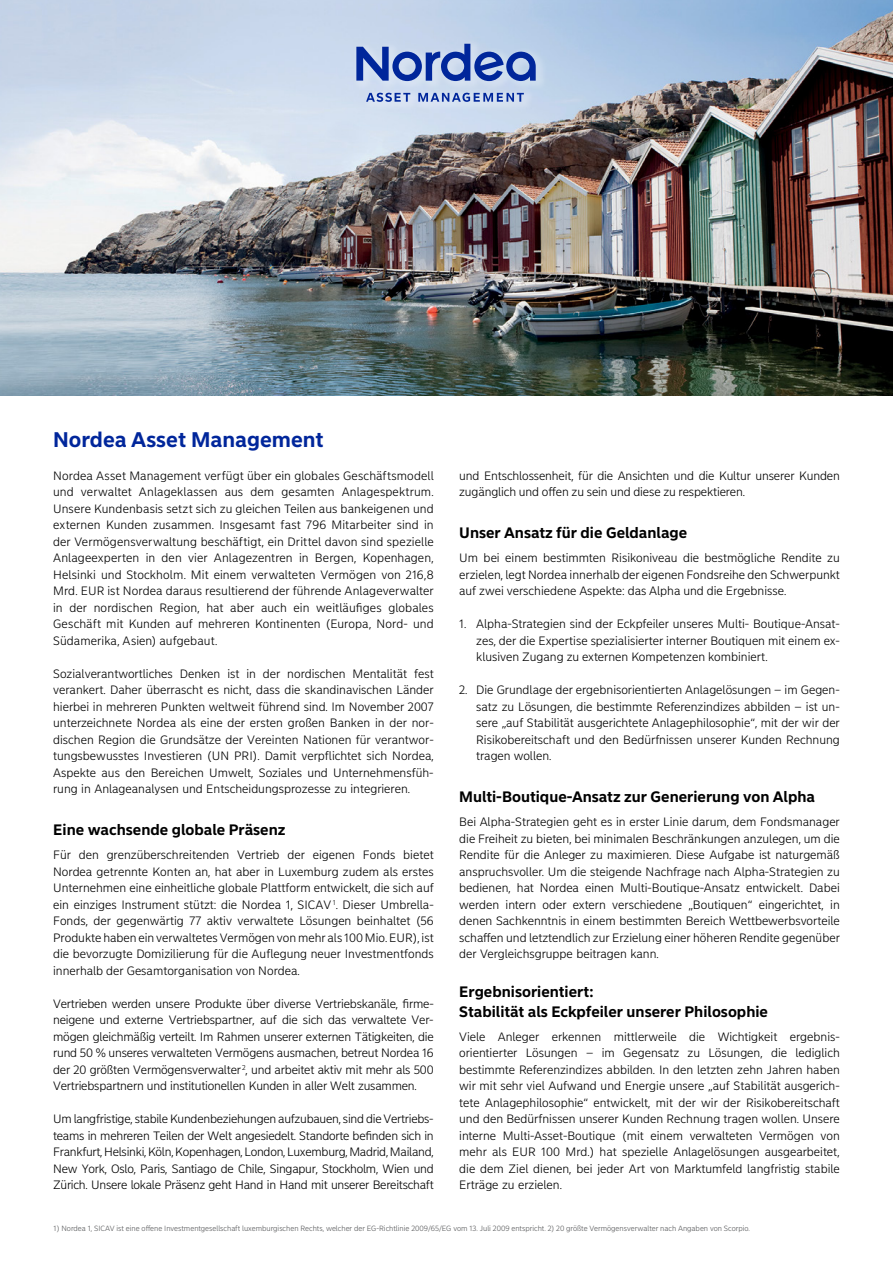
<style>
.page{position:relative;width:893px;height:1263px;background:#fff}
.page>*{position:absolute;margin:0;border:0;box-sizing:border-box;transform-origin:0 0}
.t1{font:700 21px "Nordea Sans Small";color:#00269b}
.t2{font:700 15px/19.5px "Nordea Sans Small";color:#000}
.t3{font:300 12px/16.5px "Nordea Sans Small";color:#000;text-align:justify}
.t4{font:300 7.5px "Nordea Sans Small";color:#58595b}
</style>
<div class="page">
<img style="left:0;top:0;width:893px;height:395px">
<div style="left:352px;top:38px;width:196px;height:74px;background:#fff;opacity:.24"></div>
<svg style="left:356px;top:44px;width:180px;height:37px;background:#738cc9"></svg>
<svg style="left:366px;top:93px;width:44px;height:9px"></svg>
<svg style="left:418px;top:93px;width:106px;height:9px"></svg>
<h1 class="t1" style="left:53px;top:426px;width:272px">Nordea Asset Management</h1>
<p class="t3" style="left:53px;top:467px;width:382px">Nordea Asset Management verfügt über ein globales Geschäftsmodell und verwaltet Anlageklassen aus dem gesamten Anlagespektrum.<br>Unsere Kundenbasis setzt sich zu gleichen Teilen aus bankeigenen und externen Kunden zusammen. Insgesamt fast 796 Mitarbeiter sind in der Vermögensverwaltung beschäftigt, ein Drittel davon sind spezielle Anlageexperten in den vier Anlagezentren in Bergen, Kopenhagen, Helsinki und Stockholm. Mit einem verwalteten Vermögen von 216,8<br>Mrd. EUR ist Nordea daraus resultierend der führende Anlageverwalter in der nordischen Region, hat aber auch ein weitläufiges globales Geschäft mit Kunden auf mehreren Kontinenten (Europa, Nord- und Südamerika, Asien) aufgebaut.</p>
<p class="t3" style="left:53px;top:665px;width:382px">Sozialverantwortliches Denken ist in der nordischen Mentalität fest verankert. Daher überrascht es nicht, dass die skandinavischen Länder hierbei in mehreren Punkten weltweit führend sind. Im November 2007 unterzeichnete Nordea als eine der ersten großen Banken in der nor&shy;dischen Region die Grundsätze der Vereinten Nationen für verantwor&shy;tungsbewusstes Investieren (UN PRI). Damit verpflichtet sich Nordea, Aspekte aus den Bereichen Umwelt, Soziales und Unternehmensfüh&shy;rung in Anlageanalysen und Entscheidungsprozesse zu integrieren.</p>
<p class="t2" style="left:53px;top:820px;width:234px">Eine wachsende globale Präsenz</p>
<p class="t3" style="left:53px;top:847px;width:382px">Für den grenzüberschreitenden Vertrieb der eigenen Fonds bietet Nordea getrennte Konten an, hat aber in Luxemburg zudem als erstes Unternehmen eine einheitliche globale Plattform entwickelt, die sich auf ein einziges Instrument stützt: die Nordea 1, SICAV <sup>1</sup>. Dieser Umbrella-Fonds, der gegenwärtig 77 aktiv verwaltete Lösungen beinhaltet (56<br>Produkte haben ein verwaltetes Vermögen von mehr als 100 Mio. EUR), ist die bevorzugte Domizilierung für die Auflegung neuer Investmentfonds innerhalb der Gesamtorganisation von Nordea.</p>
<p class="t3" style="left:53px;top:995px;width:382px">Vertrieben werden unsere Produkte über diverse Vertriebskanäle, firme&shy;neigene und externe Vertriebspartner, auf die sich das verwaltete Ver&shy;mögen gleichmäßig verteilt. Im Rahmen unserer externen Tätigkeiten, die rund 50 % unseres verwalteten Vermögens ausmachen, betreut Nordea 16 der 20 größten Vermögensverwalter <sup>2</sup>, und arbeitet aktiv mit mehr als 500<br>Vertriebspartnern und institutionellen Kunden in aller Welt zusammen.</p>
<p class="t3" style="left:53px;top:1111px;width:382px">Um langfristige, stabile Kundenbeziehungen aufzubauen, sind die Vertriebs&shy;teams in mehreren Teilen der Welt angesiedelt. Standorte befinden sich in Frankfurt, Helsinki, Köln, Kopenhagen, London, Luxemburg, Madrid, Mailand, New York, Oslo, Paris, Santiago de Chile, Singapur, Stockholm, Wien und Zürich. Unsere lokale Präsenz geht Hand in Hand mit unserer Bereitschaft</p>
<p class="t3" style="left:459px;top:467px;width:382px">und Entschlossenheit, für die Ansichten und die Kultur unserer Kunden zugänglich und offen zu sein und diese zu respektieren.</p>
<p class="t2" style="left:459px;top:523px;width:230px">Unser Ansatz für die Geldanlage</p>
<p class="t3" style="left:459px;top:550px;width:382px">Um bei einem bestimmten Risikoniveau die bestmögliche Rendite zu erzielen, legt Nordea innerhalb der eigenen Fondsreihe den Schwerpunkt auf zwei verschiedene Aspekte: das Alpha und die Ergebnisse.</p>
<p class="t3" style="left:476px;top:616px;width:365px;text-indent:-17px">1. Alpha-Strategien sind der Eckpfeiler unseres Multi- Boutique-Ansat&shy;zes, der die Expertise spezialisierter interner Boutiquen mit einem ex&shy;klusiven Zugang zu externen Kompetenzen kombiniert.</p>
<p class="t3" style="left:476px;top:682px;width:365px;text-indent:-17px">2. Die Grundlage der ergebnisorientierten Anlagelösungen – im Gegen&shy;satz zu Lösungen, die bestimmte Referenzindizes abbilden – ist un&shy;sere „auf Stabilität ausgerichtete Anlagephilosophie“, mit der wir der Risikobereitschaft und den Bedürfnissen unserer Kunden Rechnung tragen wollen.</p>
<p class="t2" style="left:459px;top:787px;width:357px">Multi-Boutique-Ansatz zur Generierung von Alpha</p>
<p class="t3" style="left:459px;top:814px;width:382px">Bei Alpha-Strategien geht es in erster Linie darum, dem Fondsmanager die Freiheit zu bieten, bei minimalen Beschränkungen anzulegen, um die Rendite für die Anleger zu maximieren. Diese Aufgabe ist naturgemäß anspruchsvoller. Um die steigende Nachfrage nach Alpha-Strategien zu bedienen, hat Nordea einen Multi-Boutique-Ansatz entwickelt. Dabei werden intern oder extern verschiedene „Boutiquen“ eingerichtet, in denen Sachkenntnis in einem bestimmten Bereich Wettbewerbsvorteile schaffen und letztendlich zur Erzielung einer höheren Rendite gegenüber der Vergleichsgruppe beitragen kann.</p>
<p class="t2" style="left:459px;top:982px;width:310px">Ergebnisorientiert:<br>Stabilität als Eckpfeiler unserer Philosophie</p>
<p class="t3" style="left:459px;top:1028px;width:382px">Viele Anleger erkennen mittlerweile die Wichtigkeit ergebnis&shy;orientierter Lösungen – im Gegensatz zu Lösungen, die lediglich bestimmte Referenzindizes abbilden. In den letzten zehn Jahren haben wir mit sehr viel Aufwand und Energie unsere „auf Stabilität ausgerich&shy;tete Anlagephilosophie“ entwickelt, mit der wir der Risikobereitschaft und den Bedürfnissen unserer Kunden Rechnung tragen wollen. Unsere interne Multi-Asset-Boutique (mit einem verwalteten Vermögen von mehr als EUR 100 Mrd.) hat spezielle Anlagelösungen ausgearbeitet, die dem Ziel dienen, bei jeder Art von Marktumfeld langfristig stabile Erträge zu erzielen.</p>
<p class="t4" style="left:54px;top:1224px;width:698px">1) Nordea 1, SICAV ist eine offene Investmentgesellschaft luxemburgischen Rechts, welcher der EG-Richtlinie 2009/65/EG vom 13. Juli 2009 entspricht. 2) 20 größte Vermögensverwalter nach Angaben von Scorpio.</p>
</div>
